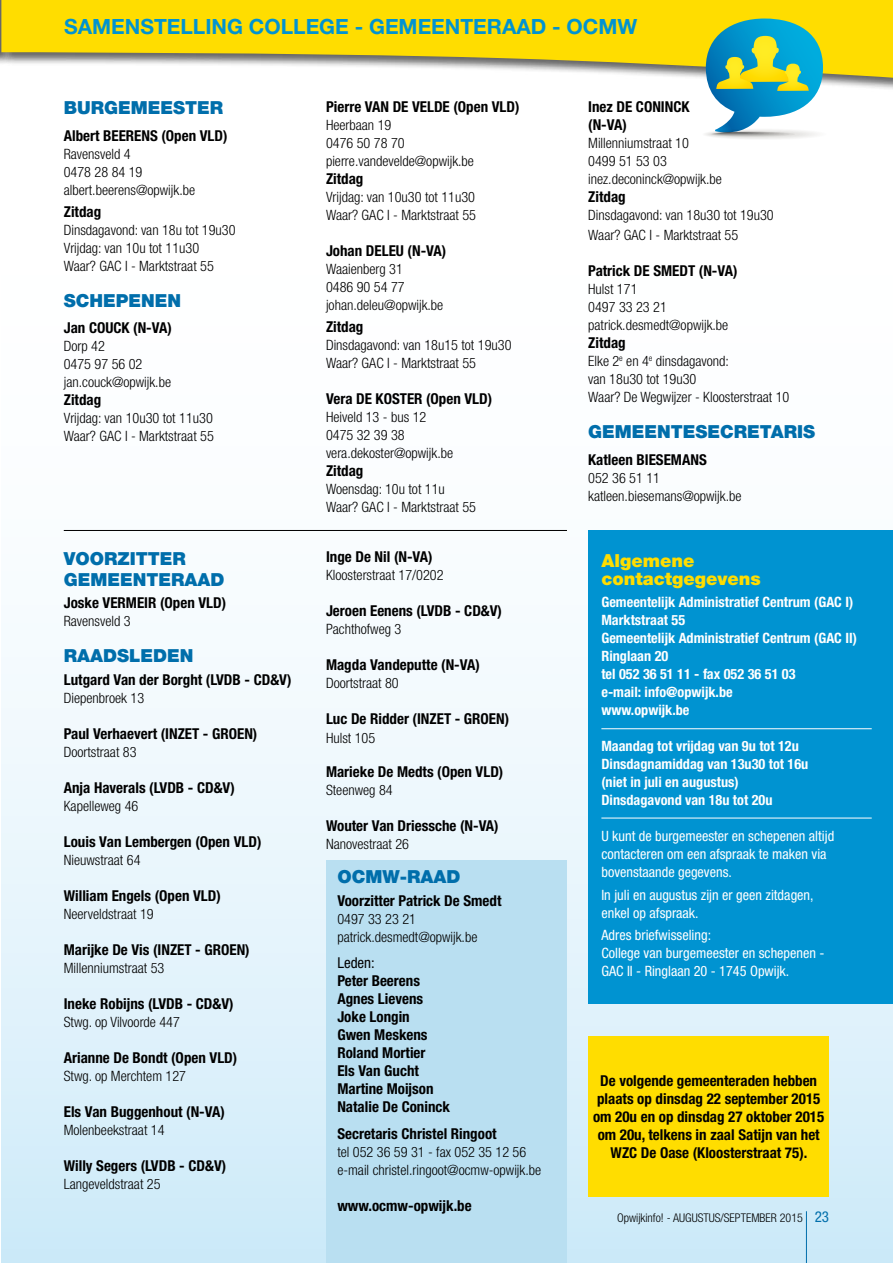
<style>
.page{position:relative;width:893px;height:1263px;background:#fff}
.page>*{position:absolute;margin:0;border:0;box-sizing:border-box;transform-origin:0 0}
.t1{font:700 21px "Helvetica Neue LT Std";color:#0093d1}
.t2{font:900 18px/21.6px "Helvetica Neue LT Std";color:#006eab}
.t3{font:900 18px/18px "Helvetica Neue LT Std";color:#fd0}
.t4{font:700 condensed 15px/18px "Helvetica Neue LT Std";color:#000}
.t5{font:condensed 15px "Helvetica Neue LT Std";color:#000}
.t6{font:300 condensed 14.25px/18px "Helvetica Neue LT Std";color:#000}
.t7{font:700 condensed 14.25px/18px "Helvetica Neue LT Std";color:#fff}
.t8{font:condensed 14.25px/18px "Helvetica Neue LT Std";color:#fff}
.t9{font:300 condensed 12px "Helvetica Neue LT Std";color:#000}
.s1{font-style:inherit}
.s2{font-weight:400;font-size:15px;color:#006eab}
</style>
<div class="page">
<div style="left:1px;top:175px;width:892px;height:1088px;background:linear-gradient(to bottom,#fff,#d3edf9)"></div>
<svg style="left:1px;top:0;width:892px;height:79px;background:#f3da35"></svg>
<div style="left:588px;top:530px;width:305px;height:474px;background:#0093d1"></div>
<div style="left:588px;top:1036px;width:241px;height:161px;background:#fd0"></div>
<div style="left:326px;top:860px;width:241px;height:403px;background:#b9dff1"></div>
<hr style="left:64px;top:530px;width:503px;height:1px;background:#000">
<hr style="left:601px;top:728px;width:271px;height:1px;background:#fff">
<hr style="left:601px;top:818px;width:271px;height:1px;background:#fff">
<div style="left:703px;top:129px;width:120px;height:11px;background:#fafaf9;border-radius:50%"></div>
<div style="left:705px;top:130px;width:112px;height:9px;background:#f5f5f4;border-radius:50%"></div>
<div style="left:706px;top:130px;width:106px;height:8px;background:#f0f0ef;border-radius:50%"></div>
<div style="left:708px;top:131px;width:98px;height:7px;background:#ebebe9;border-radius:50%"></div>
<svg style="left:706px;top:19px;width:117px;height:118px"></svg>
<hr style="left:806px;top:1211px;width:1px;height:52px;background:#006eab">
<h1 class="t1" style="left:64px;top:14px;width:575px">SAMENSTELLING COLLEGE - GEMEENTERAAD - OCMW</h1>
<p class="t2" style="left:64px;top:97px;width:161px">BURGEMEESTER</p>
<p class="t4" style="left:64px;top:126px;width:165px">Albert BEERENS (Open VLD)</p>
<p class="t6" style="left:64px;top:145px;width:133px">Ravensveld 4<br>0478 28 84 19 albert.beerens@opwijk.be</p>
<p class="t4" style="left:64px;top:202px;width:39px">Zitdag</p>
<p class="t6" style="left:64px;top:220px;width:173px">Dinsdagavond: van 18u tot 19u30<br>Vrijdag: van 10u tot 11u30<br>Waar? GAC I - Marktstraat 55</p>
<p class="t2" style="left:64px;top:289px;width:119px">SCHEPENEN</p>
<p class="t4" style="left:64px;top:318px;width:110px">Jan COUCK (N-VA)</p>
<p class="t6" style="left:64px;top:337px;width:109px">Dorp 42<br>0475 97 56 02 jan.couck@opwijk.be</p>
<p class="t4" style="left:64px;top:390px;width:39px">Zitdag</p>
<p class="t6" style="left:64px;top:409px;width:152px">Vrijdag: van 10u30 tot 11u30<br>Waar? GAC I - Marktstraat 55</p>
<p class="t2" style="left:64px;top:547px;width:162px">VOORZITTER<br>GEMEENTERAAD</p>
<p class="t4" style="left:64px;top:594px;width:164px">Joske VERMEIR (Open VLD)</p>
<p class="t6" style="left:64px;top:612px;width:68px">Ravensveld 3</p>
<p class="t2" style="left:64px;top:645px;width:131px">RAADSLEDEN</p>
<p class="t4" style="left:64px;top:670px;width:229px">Lutgard Van der Borght (LVDB - CD&amp;V)</p>
<p class="t6" style="left:64px;top:688px;width:82px">Diepenbroek 13</p>
<p class="t4" style="left:64px;top:724px;width:195px">Paul Verhaevert (INZET - GROEN)</p>
<p class="t6" style="left:64px;top:742px;width:74px">Doortstraat 83</p>
<p class="t4" style="left:64px;top:778px;width:173px">Anja Haverals (LVDB - CD&amp;V)</p>
<p class="t6" style="left:64px;top:796px;width:76px">Kapelleweg 46</p>
<p class="t4" style="left:64px;top:832px;width:199px">Louis Van Lembergen (Open VLD)</p>
<p class="t6" style="left:64px;top:850px;width:78px">Nieuwstraat 64</p>
<p class="t4" style="left:64px;top:886px;width:159px">William Engels (Open VLD)</p>
<p class="t6" style="left:64px;top:904px;width:91px">Neerveldstraat 19</p>
<p class="t4" style="left:64px;top:940px;width:187px">Marijke De Vis (INZET - GROEN)</p>
<p class="t6" style="left:64px;top:958px;width:102px">Millenniumstraat 53</p>
<p class="t4" style="left:64px;top:994px;width:171px">Ineke Robijns (LVDB - CD&amp;V)</p>
<p class="t6" style="left:64px;top:1012px;width:118px">Stwg. op Vilvoorde 447</p>
<p class="t4" style="left:64px;top:1048px;width:175px">Arianne De Bondt (Open VLD)</p>
<p class="t6" style="left:64px;top:1066px;width:124px">Stwg. op Merchtem 127</p>
<p class="t4" style="left:64px;top:1102px;width:163px">Els Van Buggenhout (N-VA)</p>
<p class="t6" style="left:64px;top:1120px;width:102px">Molenbeekstraat 14</p>
<p class="t4" style="left:64px;top:1156px;width:164px">Willy Segers (LVDB - CD&amp;V)</p>
<p class="t6" style="left:64px;top:1174px;width:98px">Langeveldstraat 25</p>
<p class="t4" style="left:326px;top:98px;width:195px">Pierre VAN DE VELDE (Open VLD)</p>
<p class="t6" style="left:326px;top:116px;width:149px">Heerbaan 19<br>0476 50 78 70 pierre.vandevelde@opwijk.be</p>
<p class="t4" style="left:326px;top:170px;width:39px">Zitdag</p>
<p class="t6" style="left:326px;top:188px;width:152px">Vrijdag: van 10u30 tot 11u30<br>Waar? GAC I - Marktstraat 55</p>
<p class="t4" style="left:326px;top:242px;width:122px">Johan DELEU (N-VA)</p>
<p class="t6" style="left:326px;top:260px;width:119px">Waaienberg 31<br>0486 90 54 77 johan.deleu@opwijk.be</p>
<p class="t4" style="left:326px;top:317px;width:39px">Zitdag</p>
<p class="t6" style="left:326px;top:336px;width:187px">Dinsdagavond: van 18u15 tot 19u30<br>Waar? GAC I - Marktstraat 55</p>
<p class="t4" style="left:326px;top:389px;width:168px">Vera DE KOSTER (Open VLD)</p>
<p class="t6" style="left:326px;top:408px;width:129px">Heiveld 13 - bus 12<br>0475 32 39 38 vera.dekoster@opwijk.be</p>
<p class="t4" style="left:326px;top:461px;width:39px">Zitdag</p>
<p class="t6" style="left:326px;top:480px;width:152px">Woensdag: 10u tot 11u<br>Waar? GAC I - Marktstraat 55</p>
<p class="t4" style="left:326px;top:548px;width:108px">Inge De Nil (N-VA)</p>
<p class="t6" style="left:326px;top:566px;width:119px">Kloosterstraat 17/0202</p>
<p class="t4" style="left:326px;top:602px;width:178px">Jeroen Eenens (LVDB - CD&amp;V)</p>
<p class="t6" style="left:326px;top:620px;width:77px">Pachthofweg 3</p>
<p class="t4" style="left:326px;top:656px;width:155px">Magda Vandeputte (N-VA)</p>
<p class="t6" style="left:326px;top:674px;width:74px">Doortstraat 80</p>
<p class="t4" style="left:326px;top:710px;width:185px">Luc De Ridder (INZET - GROEN)</p>
<p class="t6" style="left:326px;top:728px;width:51px">Hulst 105</p>
<p class="t4" style="left:326px;top:762px;width:179px">Marieke De Medts (Open VLD)</p>
<p class="t6" style="left:326px;top:780px;width:68px">Steenweg 84</p>
<p class="t4" style="left:326px;top:816px;width:174px">Wouter Van Driessche (N-VA)</p>
<p class="t6" style="left:326px;top:834px;width:85px">Nanovestraat 26</p>
<p class="t2" style="left:337px;top:866px;width:124px">OCMW-RAAD</p>
<p class="t4" style="left:337px;top:891px;width:166px">Voorzitter Patrick De Smedt</p>
<p class="t6" style="left:337px;top:909px;width:142px">0497 33 23 21 patrick.desmedt@opwijk.be</p>
<p class="t5" style="left:337px;top:954px;width:39px">Leden:</p>
<p class="t4" style="left:337px;top:971px;width:114px">Peter Beerens<br>Agnes Lievens<br>Joke Longin<br>Gwen Meskens<br>Roland Mortier<br>Els Van Gucht<br>Martine Moijson<br>Natalie De Coninck</p>
<p class="t4" style="left:337px;top:1124px;width:161px">Secretaris Christel Ringoot</p>
<p class="t6" style="left:337px;top:1142px;width:205px">tel 052 36 59 31 - fax 052 35 12 56 e-mail christel.ringoot@ocmw-opwijk.be</p>
<p class="t4" style="left:337px;top:1196px;width:136px">www.ocmw-opwijk.be</p>
<p class="t4" style="left:588px;top:98px;width:103px">Inez DE CONINCK (N-VA)</p>
<p class="t6" style="left:588px;top:134px;width:135px">Millenniumstraat 10<br>0499 51 53 03 inez.deconinck@opwijk.be</p>
<p class="t4" style="left:588px;top:188px;width:39px">Zitdag</p>
<p class="t6" style="left:588px;top:205px;width:187px;line-height:19.8px">Dinsdagavond: van 18u30 tot 19u30<br>Waar? GAC I - Marktstraat 55</p>
<p class="t4" style="left:588px;top:261px;width:151px">Patrick DE SMEDT (N-VA)</p>
<p class="t6" style="left:588px;top:280px;width:142px">Hulst 171<br>0497 33 23 21 patrick.desmedt@opwijk.be</p>
<p class="t4" style="left:588px;top:333px;width:39px">Zitdag</p>
<p class="t6" style="left:588px;top:352px;width:203px">Elke 2<sup>e</sup> en 4<sup>e</sup> dinsdagavond:<br>van 18u30 tot 19u30<br>Waar? De Wegwijzer - Kloosterstraat 10</p>
<p class="t2" style="left:588px;top:421px;width:228px">GEMEENTESECRETARIS</p>
<p class="t4" style="left:588px;top:450px;width:120px">Katleen BIESEMANS</p>
<p class="t6" style="left:588px;top:468px;width:155px">052 36 51 11 katleen.biesemans@opwijk.be</p>
<p class="t3" style="left:601px;top:551px;width:161px">Algemene contactgegevens</p>
<p class="t7" style="left:601px;top:593px;width:257px">Gemeentelijk Administratief Centrum (GAC I)<br>Marktstraat 55<br>Gemeentelijk Administratief Centrum (GAC II)<br>Ringlaan 20<br>tel 052 36 51 11 - fax 052 36 51 03<br>e-mail: info@opwijk.be<br>www.opwijk.be</p>
<p class="t7" style="left:601px;top:737px;width:208px">Maandag tot vrijdag van 9u tot 12u<br>Dinsdagnamiddag van 13u30 tot 16u (niet in juli en augustus)<br>Dinsdagavond van 18u tot 20u</p>
<p class="t8" style="left:601px;top:827px;width:234px">U kunt de burgemeester en schepenen altijd contacteren om een afspraak te maken via bovenstaande gegevens.</p>
<p class="t8" style="left:601px;top:885px;width:214px">In juli en augustus zijn er geen zitdagen, enkel op afspraak.</p>
<p class="t8" style="left:601px;top:926px;width:225px">Adres briefwisseling:<br>College van burgemeester en schepenen -<br>GAC II - Ringlaan 20 - 1745 Opwijk.</p>
<p class="t4" style="left:593px;top:1071px;width:233px;text-align:center">De volgende gemeenteraden hebben plaats op dinsdag 22 september 2015 om 20u en op dinsdag 27 oktober 2015 om 20u, telkens in zaal Satijn van het WZC De Oase (Kloosterstraat 75).</p>
<p class="t9" style="left:617px;top:1211px;width:214px"><span class="s1">Opwijkinfo! -</span> AUGUSTUS/SEPTEMBER 2015 <span class="s2">23</span></p>
</div>
